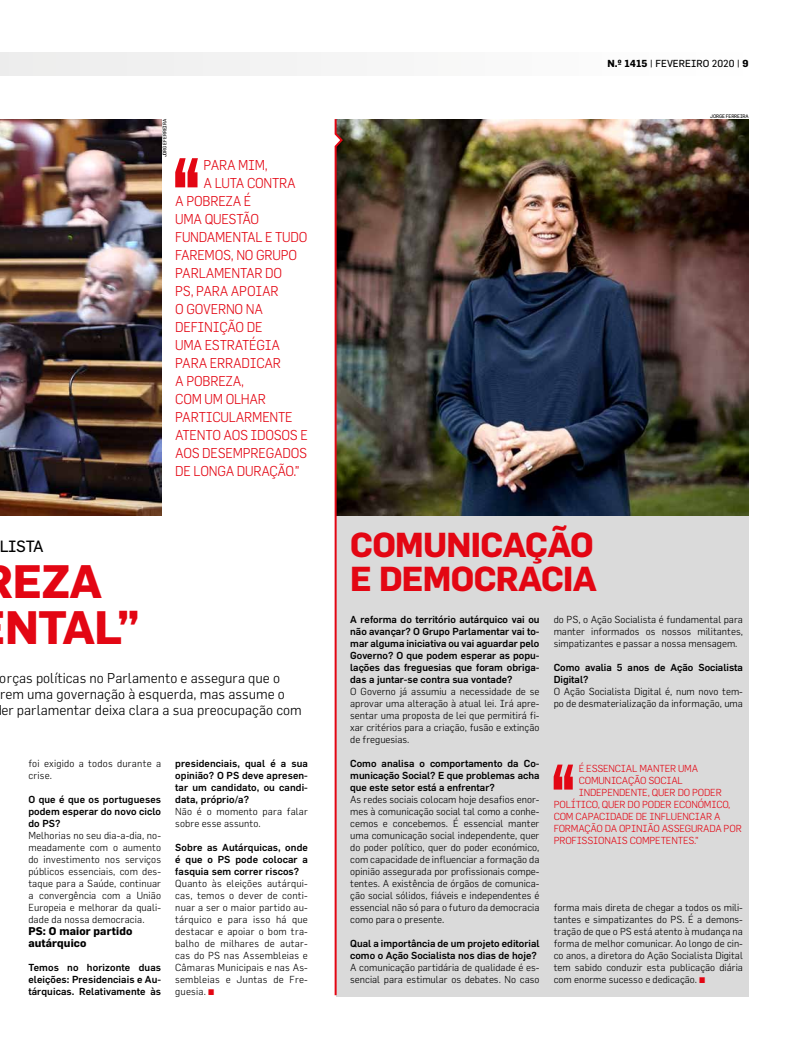
<style>
.page{position:relative;width:794px;height:1049px;background:#fff}
.page>*{position:absolute;margin:0;border:0;box-sizing:border-box;transform-origin:0 0}
.t1{font:700 46px/46px "Flama";letter-spacing:-.02em;color:#e30613}
.t2{font:700 34px/34px "Flama";letter-spacing:-.02em;color:#e30613}
.t3{font:16px "Flama";letter-spacing:-.02em;color:#000}
.t4{font:300 14px "Flama";letter-spacing:-.02em;color:#e30613;scale:.96 1}
.t5{font:300 14px/16px "Flama";color:#000}
.t6{font:700 11px/12px "Flama";letter-spacing:.01em;color:#000}
.t7{font:300 10px/12px "Flama";color:#000;text-align:justify}
.t8{font:500 10px/12px "Flama";color:#000;text-align:justify}
.t9{font:300 10px "Flama";letter-spacing:-.02em;color:#e30613}
.t10{font:300 10px/12px "Flama";letter-spacing:.02em;color:#000}
.t11{font:10px "Flama";color:#000}
.t12{font:5px "Flama";letter-spacing:-.03em;color:#000}
.s1{font-weight:700;font-size:8px;color:#e30613}
.s2{font-weight:700}
.s3{font-style:inherit}
</style>
<div class="page">
<div style="left:0;top:52px;width:748px;height:23px;background:#f6f6f6"></div>
<img style="left:0;top:119px;width:161px;height:396px">
<div style="left:336px;top:515px;width:412px;height:481px;background:#dadada"></div>
<img style="left:344px;top:119px;width:404px;height:396px">
<svg style="left:334px;top:119px;width:10px;height:878px"></svg>
<svg style="left:553px;top:764px;width:20px;height:25px"></svg>
<svg style="left:175px;top:158px;width:23px;height:29px"></svg>
<p class="t12" style="left:162px;top:157px;width:40px;rotate:-90deg">JORGE FERREIRA</p>
<h3 class="t4" style="left:204px;top:156px;width:69px">PARA MIM,</h3>
<h3 class="t4" style="left:204px;top:174px;width:97px">A LUTA CONTRA</h3>
<h3 class="t4" style="left:175px;top:192px;width:81px">A POBREZA É</h3>
<h3 class="t4" style="left:175px;top:210px;width:89px">UMA QUESTÃO</h3>
<h3 class="t4" style="left:175px;top:228px;width:139px">FUNDAMENTAL E TUDO</h3>
<h3 class="t4" style="left:175px;top:246px;width:128px">FAREMOS, NO GRUPO</h3>
<h3 class="t4" style="left:175px;top:264px;width:113px">PARLAMENTAR DO</h3>
<h3 class="t4" style="left:175px;top:282px;width:109px">PS, PARA APOIAR</h3>
<h3 class="t4" style="left:175px;top:300px;width:93px">O GOVERNO NA</h3>
<h3 class="t4" style="left:175px;top:318px;width:92px">DEFINIÇÃO DE</h3>
<h3 class="t4" style="left:175px;top:336px;width:111px">UMA ESTRATÉGIA</h3>
<h3 class="t4" style="left:175px;top:354px;width:112px">PARA ERRADICAR</h3>
<h3 class="t4" style="left:175px;top:372px;width:73px">A POBREZA,</h3>
<h3 class="t4" style="left:175px;top:390px;width:96px">COM UM OLHAR</h3>
<h3 class="t4" style="left:175px;top:408px;width:124px">PARTICULARMENTE</h3>
<h3 class="t4" style="left:175px;top:426px;width:140px">ATENTO AOS IDOSOS E</h3>
<h3 class="t4" style="left:175px;top:444px;width:139px">AOS DESEMPREGADOS</h3>
<h3 class="t4" style="left:175px;top:462px;width:131px">DE LONGA DURAÇÃO.”</h3>
<h3 class="t3" style="left:0;top:536px;width:46px">LISTA</h3>
<h1 class="t1" style="left:5px;top:557px;width:137px">EZA<br>NTAL”</h1>
<h3 class="t5" style="left:0;top:670px;width:303px">orças políticas no Parlamento e assegura que o rem uma governação à esquerda, mas assume o<br>er parlamentar deixa clara a sua preocupação com</h3>
<p class="t10" style="left:28px;top:757px;width:134px">foi exigido a todos durante a crise.</p>
<p class="t8" style="left:28px;top:793px;width:134px">O que é que os portugueses podem esperar do novo ciclo do PS?</p>
<p class="t7" style="left:28px;top:829px;width:134px">Melhorias no seu dia-a-dia, no&shy;meadamente com o aumento do investimento nos serviços públicos essenciais, com des&shy;taque para a Saúde, continuar a convergência com a União Europeia e melhorar da quali&shy;dade da nossa democracia.</p>
<p class="t6" style="left:28px;top:925px;width:105px">PS: O maior partido autárquico</p>
<p class="t8" style="left:28px;top:961px;width:134px">Temos no horizonte duas eleições: Presidenciais e Au&shy;tárquicas. Relativamente às</p>
<p class="t8" style="left:175px;top:757px;width:134px">presidenciais, qual é a sua opinião? O PS deve apresen&shy;tar um candidato, ou candi&shy;data, próprio/a?</p>
<p class="t7" style="left:175px;top:805px;width:134px">Não é o momento para falar sobre esse assunto.</p>
<p class="t8" style="left:175px;top:841px;width:134px">Sobre as Autárquicas, onde é que o PS pode colocar a fasquia sem correr riscos?</p>
<p class="t7" style="left:175px;top:877px;width:134px">Quanto às eleições autárqui&shy;cas, temos o dever de conti&shy;nuar a ser o maior partido au&shy;tárquico e para isso há que destacar e apoiar o bom tra&shy;balho de milhares de autar&shy;cas do PS nas Assembleias e Câmaras Municipais e nas As&shy;sembleias e Juntas de Fre&shy;guesia. <span class="s1">^</span></p>
<p class="t11" style="left:607px;top:57px;width:143px"><span class="s2">N.º 1415</span> <span class="s3">|</span> FEVEREIRO 2020 | <span class="s2">9</span></p>
<p class="t12" style="left:710px;top:113px;width:40px">JORGE FERREIRA</p>
<h2 class="t2" style="left:350px;top:526px;width:248px">COMUNICAÇÃO<br>E DEMOCRACIA</h2>
<p class="t8" style="left:350px;top:613px;width:191px">A reforma do território autárquico vai ou não avançar? O Grupo Parlamentar vai to&shy;mar alguma iniciativa ou vai aguardar pelo Governo? O que podem esperar as popu&shy;lações das freguesias que foram obriga&shy;das a juntar-se contra sua vontade?</p>
<p class="t7" style="left:350px;top:685px;width:191px">O Governo já assumiu a necessidade de se aprovar uma alteração à atual lei. Irá apre&shy;sentar uma proposta de lei que permitirá fi&shy;xar critérios para a criação, fusão e extinção de freguesias.</p>
<p class="t8" style="left:350px;top:757px;width:191px">Como analisa o comportamento da Co&shy;municação Social? E que problemas acha que este setor está a enfrentar?</p>
<p class="t7" style="left:350px;top:793px;width:191px">As redes sociais colocam hoje desafios enor&shy;mes à comunicação social tal como a conhe&shy;cemos e concebemos. É essencial manter uma comunicação social independente, quer do poder político, quer do poder económico, com capacidade de influenciar a formação da opinião assegurada por profissionais compe&shy;tentes. A existência de órgãos de comunica&shy;ção social sólidos, fiáveis e independentes é essencial não só para o futuro da democracia como para o presente.</p>
<p class="t8" style="left:350px;top:937px;width:191px">Qual a importância de um projeto editorial como o Ação Socialista nos dias de hoje?</p>
<p class="t7" style="left:350px;top:961px;width:191px">A comunicação partidária de qualidade é es&shy;sencial para estimular os debates. No caso</p>
<p class="t7" style="left:553px;top:613px;width:191px">do PS, o Ação Socialista é fundamental para manter informados os nossos militantes, simpatizantes e passar a nossa mensagem.</p>
<p class="t8" style="left:553px;top:661px;width:191px">Como avalia 5 anos de Ação Socialista<br>Digital?</p>
<p class="t7" style="left:553px;top:685px;width:191px">O Ação Socialista Digital é, num novo tem&shy;po de desmaterialização da informação, uma</p>
<p class="t9" style="left:579px;top:762px;width:121px">É ESSENCIAL MANTER UMA</p>
<p class="t9" style="left:579px;top:774px;width:106px">COMUNICAÇÃO SOCIAL</p>
<p class="t9" style="left:579px;top:786px;width:144px">INDEPENDENTE, QUER DO PODER</p>
<p class="t9" style="left:553px;top:798px;width:178px">POLÍTICO, QUER DO PODER ECONÓMICO,</p>
<p class="t9" style="left:553px;top:810px;width:168px">COM CAPACIDADE DE INFLUENCIAR A</p>
<p class="t9" style="left:553px;top:822px;width:190px">FORMAÇÃO DA OPINIÃO ASSEGURADA POR</p>
<p class="t9" style="left:553px;top:834px;width:147px">PROFISSIONAIS COMPETENTES.”</p>
<p class="t7" style="left:553px;top:901px;width:191px">forma mais direta de chegar a todos os mili&shy;tantes e simpatizantes do PS. É a demons&shy;tração de que o PS está atento à mudança na forma de melhor comunicar. Ao longo de cin&shy;co anos, a diretora do Ação Socialista Digital tem sabido conduzir esta publicação diária com enorme sucesso e dedicação. <span class="s1">^</span></p>
</div>
